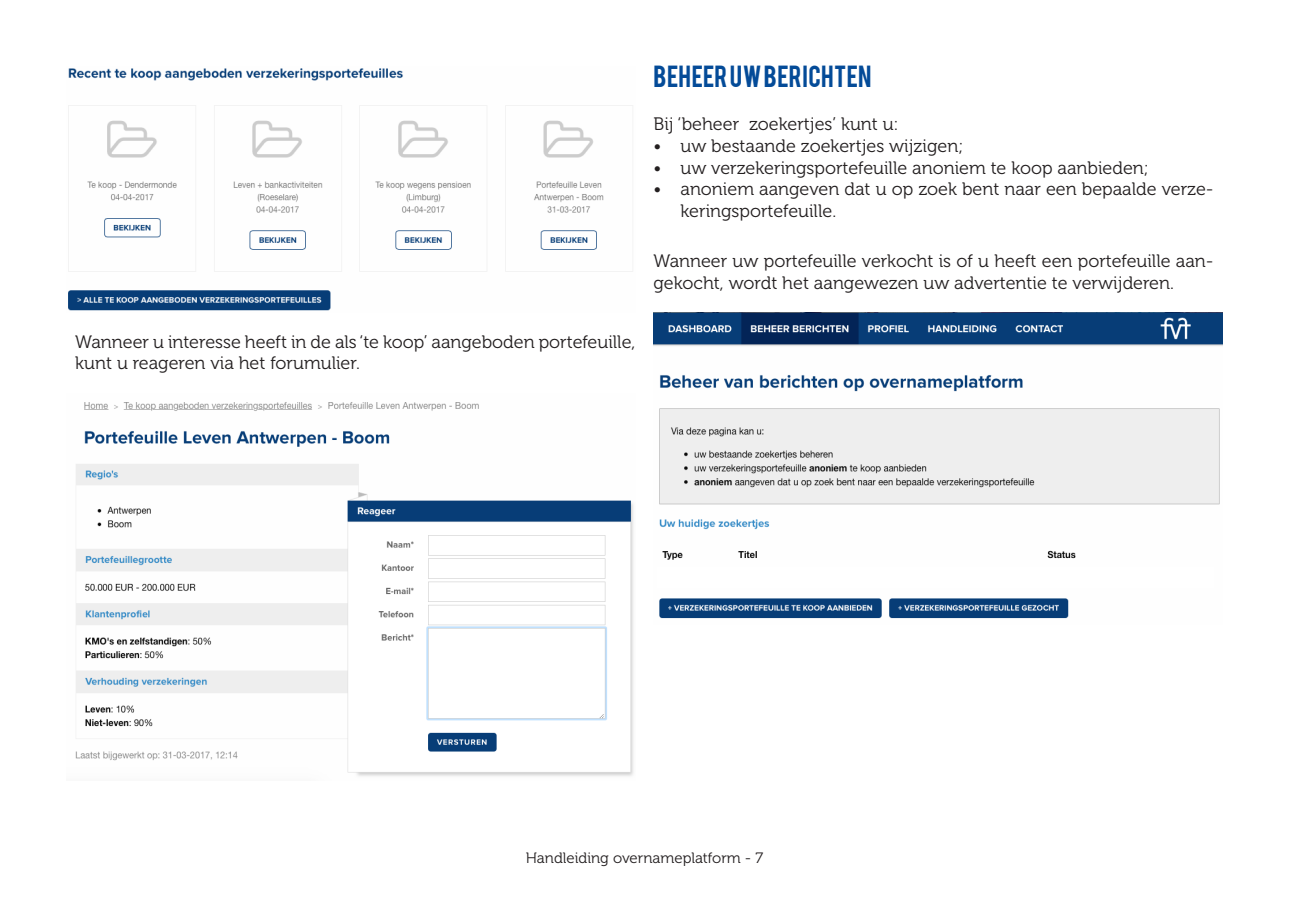
<style>
.page{position:relative;width:1289px;height:919px;background:#fff}
.page>*{position:absolute;margin:0;border:0;box-sizing:border-box;transform-origin:0 0}
.t1{font:24px "Bebas";letter-spacing:.015em;color:#044b98}
.t2{font:18px/21.6px "Museo 300";color:#231f20}
.t3{font:15px "Museo 300";color:#231f20}
</style>
<div class="page">
<img style="left:68px;top:68px;width:565px;height:243px">
<img style="left:75px;top:402px;width:559px;height:374px">
<img style="left:653px;top:312px;width:569px;height:307px">
<div style="left:433px;top:539px;width:93px;height:14px;background:#fff"></div>
<div style="left:433px;top:587px;width:81px;height:11px;background:#fff"></div>
<div style="left:433px;top:629px;width:155px;height:85px;background:#fff"></div>
<div style="left:657px;top:567px;width:556px;height:20px;background:#fff"></div>
<p class="t2" style="left:75px;top:331px;width:561px">Wanneer u interesse heeft in de als ‘te koop’ aangeboden portefeuille, kunt u reageren via het forumulier.</p>
<p class="t1" style="left:653px;top:59px;width:219px">BEHEER UW BERICHTEN</p>
<p class="t2" style="left:653px;top:114px;width:247px">Bij ‘beheer zoekertjes’ kunt u:</p>
<p class="t2" style="left:653px;top:135px;width:311px">• uw bestaande zoekertjes wijzigen;</p>
<p class="t2" style="left:653px;top:157px;width:497px">• uw verzekeringsportefeuille anoniem te koop aanbieden;</p>
<p class="t2" style="left:680px;top:179px;width:534px;text-indent:-27px">• anoniem aangeven dat u op zoek bent naar een bepaalde verze&shy;keringsportefeuille.</p>
<p class="t2" style="left:653px;top:251px;width:561px">Wanneer uw portefeuille verkocht is of u heeft een portefeuille aan&shy;gekocht, wordt het aangewezen uw advertentie te verwijderen.</p>
<p class="t3" style="left:525px;top:850px;width:239px">Handleiding overnameplatform - 7</p>
</div>
